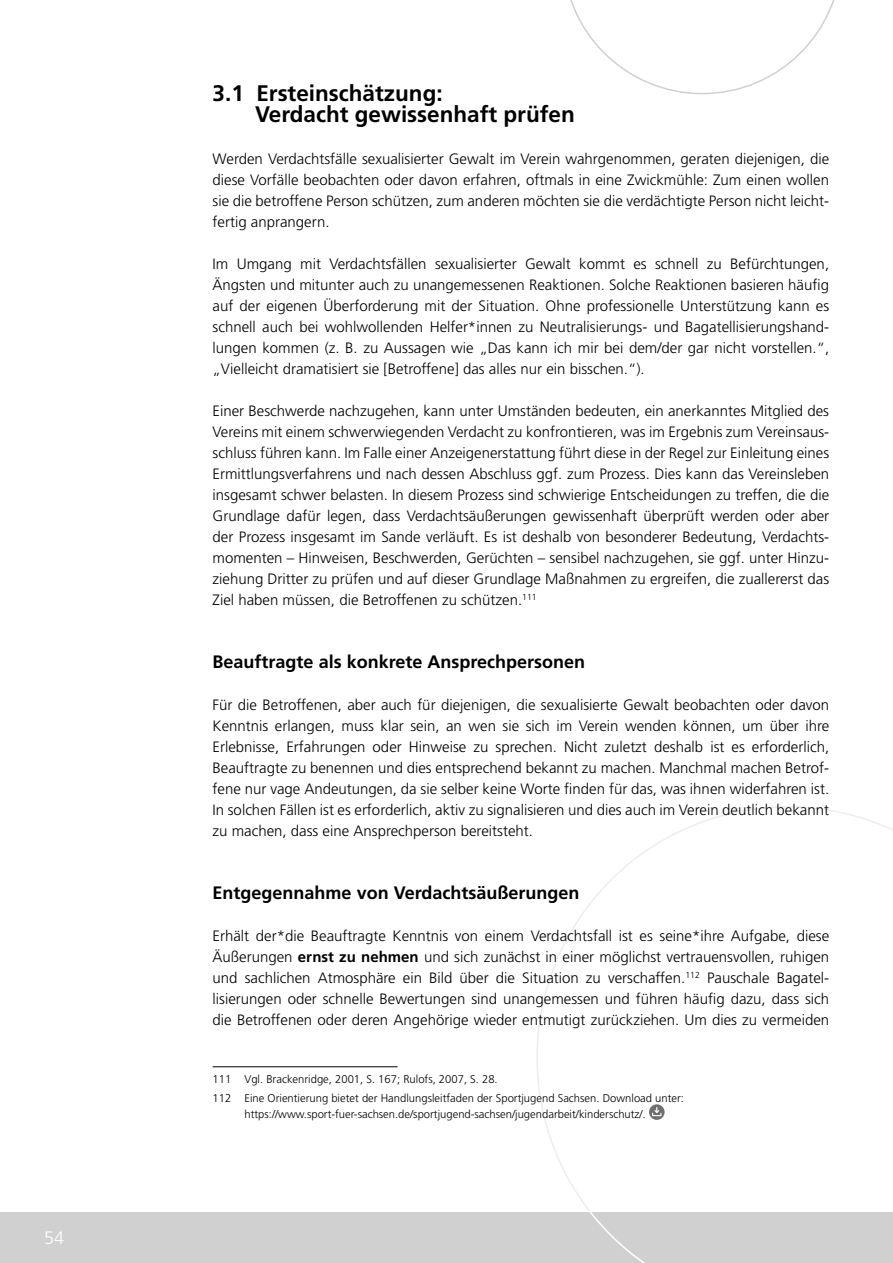
<style>
.page{position:relative;width:893px;height:1263px;background:#fff}
.page>*{position:absolute;margin:0;border:0;box-sizing:border-box;transform-origin:0 0}
.t1{font:700 22.5px/21px "Frutiger";color:#000}
.sub_2{font:700 18px "Frutiger";color:#000}
.t2{font:300 18px "Frutiger";color:#fff}
.cr_40{font:300 15px/21px "Frutiger";color:#000;text-align:justify}
.copy_rechts{font:300 15px/21px "Frutiger";color:#000;text-align:justify}
.Fußnote{font:300 11.25px/16.5px "Frutiger";color:#000;text-align:center}
.s1{font-weight:700}
</style>
<div class="page">
<svg style="left:536px;top:806px;width:357px;height:405px"></svg>
<svg style="left:570px;top:0;width:265px;height:94px"></svg>
<div style="left:0;top:1212px;width:893px;height:51px;background:#d0d0d0"></div>
<svg style="left:589px;top:1212px;width:56px;height:51px"></svg>
<hr style="left:213px;top:1066px;width:185px;height:1px;background:#000">
<svg style="left:649px;top:1104px;width:16px;height:16px"></svg>
<svg style="left:652px;top:1107px;width:9px;height:9px"></svg>
<p class="t2" style="left:44px;top:1228px;width:22px">54</p>
<p class="t1" style="left:255px;top:82px;width:321px;text-indent:-43px">3.1 Ersteinschätzung:<br>Verdacht gewissenhaft prüfen</p>
<p class="cr_40" style="left:213px;top:148px;width:618px">Werden Verdachtsfälle sexualisierter Gewalt im Verein wahrgenommen, geraten diejenigen, die diese Vorfälle beobachten oder davon erfahren, oftmals in eine Zwickmühle: Zum einen wollen sie die betroffene Person schützen, zum anderen möchten sie die verdächtigte Person nicht leicht&shy;fertig anprangern.</p>
<p class="cr_40" style="left:213px;top:253px;width:618px">Im Umgang mit Verdachtsfällen sexualisierter Gewalt kommt es schnell zu Befürchtungen, Ängsten und mitunter auch zu unangemessenen Reaktionen. Solche Reaktionen basieren häufig auf der eigenen Überforderung mit der Situation. Ohne professionelle Unterstützung kann es schnell auch bei wohlwollenden Helfer*innen zu Neutralisierungs- und Bagatellisierungshand&shy;lungen kommen (z. B. zu Aussagen wie „Das kann ich mir bei dem/der gar nicht vorstellen.“, „Vielleicht dramatisiert sie [Betroffene] das alles nur ein bisschen.“).</p>
<p class="cr_40" style="left:213px;top:400px;width:618px">Einer Beschwerde nachzugehen, kann unter Umständen bedeuten, ein anerkanntes Mitglied des Vereins mit einem schwerwiegenden Verdacht zu konfrontieren, was im Ergebnis zum Vereinsaus&shy;schluss führen kann. Im Falle einer Anzeigenerstattung führt diese in der Regel zur Einleitung eines Ermittlungsverfahrens und nach dessen Abschluss ggf. zum Prozess. Dies kann das Vereinsleben insgesamt schwer belasten. In diesem Prozess sind schwierige Entscheidungen zu treffen, die die Grundlage dafür legen, dass Verdachtsäußerungen gewissenhaft überprüft werden oder aber der Prozess insgesamt im Sande verläuft. Es ist deshalb von besonderer Bedeutung, Verdachts&shy;momenten – Hinweisen, Beschwerden, Gerüchten – sensibel nachzugehen, sie ggf. unter Hinzu&shy;ziehung Dritter zu prüfen und auf dieser Grundlage Maßnahmen zu ergreifen, die zuallererst das Ziel haben müssen, die Betroffenen zu schützen.<sup>111</sup></p>
<p class="sub_2" style="left:213px;top:651px;width:374px">Beauftragte als konkrete Ansprechpersonen</p>
<p class="copy_rechts" style="left:213px;top:694px;width:618px">Für die Betroffenen, aber auch für diejenigen, die sexualisierte Gewalt beobachten oder davon Kenntnis erlangen, muss klar sein, an wen sie sich im Verein wenden können, um über ihre Erlebnisse, Erfahrungen oder Hinweise zu sprechen. Nicht zuletzt deshalb ist es erforderlich, Beauftragte zu benennen und dies entsprechend bekannt zu machen. Manchmal machen Betrof&shy;fene nur vage Andeutungen, da sie selber keine Worte finden für das, was ihnen widerfahren ist.<br>In solchen Fällen ist es erforderlich, aktiv zu signalisieren und dies auch im Verein deutlich bekannt zu machen, dass eine Ansprechperson bereitsteht.</p>
<p class="sub_2" style="left:213px;top:882px;width:368px">Entgegennahme von Verdachtsäußerungen</p>
<p class="copy_rechts" style="left:213px;top:925px;width:618px">Erhält der*die Beauftragte Kenntnis von einem Verdachtsfall ist es seine*ihre Aufgabe, diese Äußerungen <span class="s1">ernst zu nehmen</span> und sich zunächst in einer möglichst vertrauensvollen, ruhigen und sachlichen Atmosphäre ein Bild über die Situation zu verschaffen.<sup>112</sup> Pauschale Bagatel&shy;lisierungen oder schnelle Bewertungen sind unangemessen und führen häufig dazu, dass sich die Betroffenen oder deren Angehörige wieder entmutigt zurückziehen. Um dies zu vermeiden</p>
<p class="Fußnote" style="left:213px;top:1071px;width:287px">111 Vgl. Brackenridge, 2001, S. 167; Rulofs, 2007, S. 28.</p>
<p class="Fußnote" style="left:213px;top:1090px;width:473px">112 Eine Orientierung bietet der Handlungsleitfaden der Sportjugend Sachsen. Download unter: https://www.sport-fuer-sachsen.de/sportjugend-sachsen/jugendarbeit/kinderschutz/.</p>
</div>
